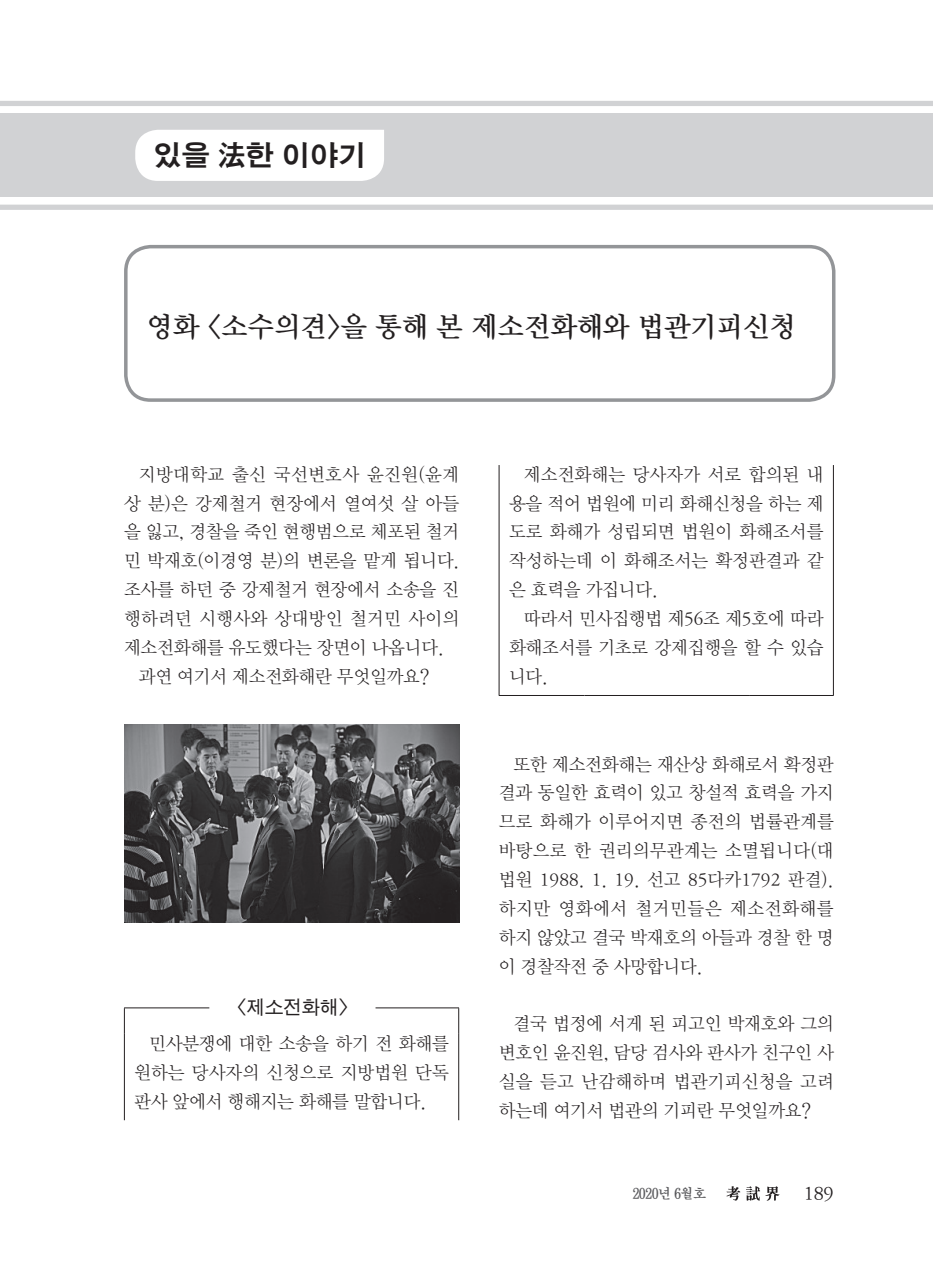
<style>
.page{position:relative;width:933px;height:1275px;background:#fff}
.page>*{position:absolute;margin:0;border:0;box-sizing:border-box;transform-origin:0 0}
.t1{font:28px "DX Nmu Std 40";color:#231f20}
.t2{font:28px "D Xgo Std 60";color:#231f20}
.t3{font:19.25px "DX Nmu Std 30";color:#231f20}
.t4{font:18.38px/28.9px "DX Nmu Std 20";letter-spacing:-.01em;color:#231f20;text-align:justify}
.t5{font:18.38px "DX Nmu Std 20";letter-spacing:.02em;color:#231f20}
.t6{font:18.38px "DX Nmu Std 20";letter-spacing:.015em;color:#231f20}
.t7{font:18.38px "D Xgo Std 30";color:#231f20}
.t8{font:14px "D Xmu Std 40";letter-spacing:-.05em;color:#5a5a5d;scale:.95 1}
</style>
<div class="page">
<svg style="left:726px;top:1186px;width:14px;height:15px"></svg>
<svg style="left:746px;top:1186px;width:33px;height:15px"></svg>
<div style="left:124px;top:245px;width:711px;height:157px;border:4px solid #939598;border-radius:25px"></div>
<div style="left:0;top:113px;width:933px;height:84px;background:#d1d2d4"></div>
<div style="left:135px;top:130px;width:249px;height:51px;background:#fff"></div>
<div style="left:0;top:205px;width:933px;height:5px;background:#d1d2d4"></div>
<div style="left:0;top:101px;width:933px;height:5px;background:#d1d2d4"></div>
<img style="left:124px;top:725px;width:335px;height:197px">
<hr style="left:458px;top:1034px;width:1px;height:86px;background:#231f20">
<svg style="left:124px;top:1008px;width:1px;height:26px"></svg>
<hr style="left:124px;top:1007px;width:85px;height:1px;background:#231f20">
<hr style="left:375px;top:1007px;width:84px;height:1px;background:#231f20">
<svg style="left:458px;top:1008px;width:1px;height:26px"></svg>
<hr style="left:124px;top:1034px;width:1px;height:86px;background:#231f20">
<hr style="left:833px;top:465px;width:1px;height:230px;background:#231f20">
<hr style="left:499px;top:465px;width:1px;height:230px;background:#231f20">
<hr style="left:499px;top:695px;width:85px;height:1px;background:#231f20">
<hr style="left:584px;top:695px;width:166px;height:1px;background:#231f20">
<hr style="left:750px;top:695px;width:83px;height:1px;background:#231f20">
<h1 class="t2" style="left:153px;top:141px;width:214px">있을 法한 이야기</h1>
<h1 class="t1" style="left:146px;top:312px;width:651px">영화 〈소수의견〉을 통해 본 제소전화해와 법관기피신청</h1>
<p class="t5" style="left:139px;top:465px;width:321px">지방대학교 출신 국선변호사 윤진원(윤계</p>
<p class="t4" style="left:124px;top:489px;width:336px">상 분)은 강제철거 현장에서 열여섯 살 아들</p>
<p class="t4" style="left:124px;top:518px;width:336px">을 잃고, 경찰을 죽인 현행범으로 체포된 철거</p>
<p class="t4" style="left:124px;top:547px;width:336px">민 박재호(이경영 분)의 변론을 맡게 됩니다.</p>
<p class="t4" style="left:124px;top:576px;width:336px">조사를 하던 중 강제철거 현장에서 소송을 진</p>
<p class="t6" style="left:124px;top:609px;width:336px">행하려던 시행사와 상대방인 철거민 사이의</p>
<p class="t4" style="left:124px;top:634px;width:321px">제소전화해를 유도했다는 장면이 나옵니다.</p>
<p class="t4" style="left:139px;top:662px;width:292px">과연 여기서 제소전화해란 무엇일까요?</p>
<p class="t7" style="left:237px;top:998px;width:113px">&lt;제소전화해&gt;</p>
<p class="t4" style="left:134px;top:1029px;width:316px;text-indent:15px">민사분쟁에 대한 소송을 하기 전 화해를 원하는 당사자의 신청으로 지방법원 단독 판사 앞에서 행해지는 화해를 말합니다.</p>
<p class="t4" style="left:509px;top:460px;width:316px;text-indent:15px">제소전화해는 당사자가 서로 합의된 내 용을 적어 법원에 미리 화해신청을 하는 제 도로 화해가 성립되면 법원이 화해조서를 작성하는데 이 화해조서는 확정판결과 같 은 효력을 가집니다.</p>
<p class="t4" style="left:509px;top:605px;width:316px;text-indent:15px">따라서 민사집행법 제56조 제5호에 따라 화해조서를 기초로 강제집행을 할 수 있습 니다.</p>
<p class="t4" style="left:499px;top:750px;width:336px;text-indent:15px">또한 제소전화해는 재산상 화해로서 확정판 결과 동일한 효력이 있고 창설적 효력을 가지 므로 화해가 이루어지면 종전의 법률관계를 바탕으로 한 권리의무관계는 소멸됩니다(대 법원 1988. 1. 19. 선고 85다카1792 판결). 하지만 영화에서 철거민들은 제소전화해를 하지 않았고 결국 박재호의 아들과 경찰 한 명 이 경찰작전 중 사망합니다.</p>
<p class="t4" style="left:499px;top:1010px;width:336px;text-indent:15px">결국 법정에 서게 된 피고인 박재호와 그의 변호인 윤진원, 담당 검사와 판사가 친구인 사 실을 듣고 난감해하며 법관기피신청을 고려 하는데 여기서 법관의 기피란 무엇일까요?</p>
<p class="t8" style="left:632px;top:1186px;width:80px">2020년 6월호</p>
<p class="t3" style="left:804px;top:1183px;width:31px">189</p>
</div>
